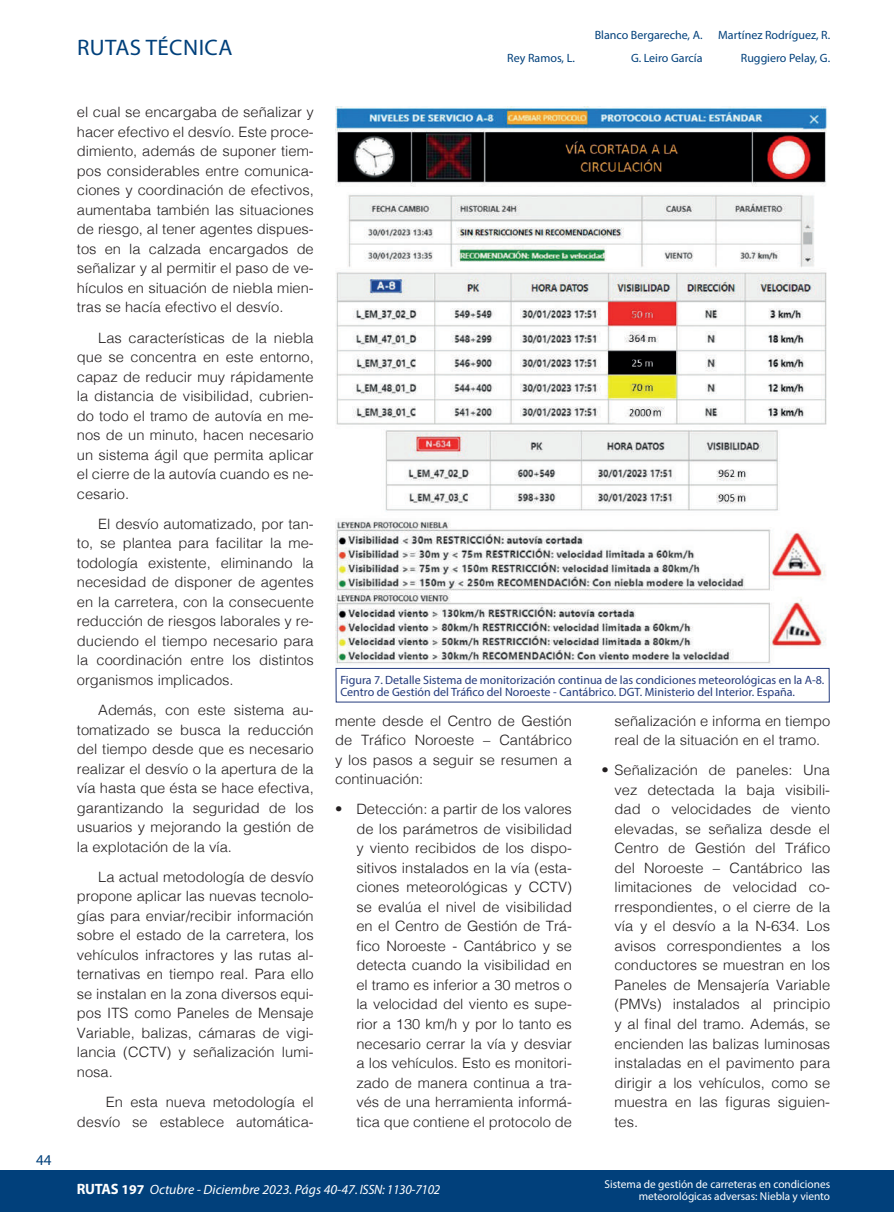
<style>
.page{position:relative;width:894px;height:1212px;background:#fff}
.page>*{position:absolute;margin:0;border:0;box-sizing:border-box;transform-origin:0 0}
.t1{font:22.5px "Myriad Pro";letter-spacing:.02em;color:#01407b}
.t2{font:15px "Myriad Pro";color:#01407b}
.t3{font:300 14.25px/19.5px "Helvetica";color:#231f20;text-align:justify}
.t4{font:italic 13.5px "Myriad Pro";color:#fff}
.t5{font:12px/12px "Myriad Pro";color:#243b7d}
.t6{font:12px "Myriad Pro";color:#01407b}
.t7{font:11.4px/12px "Myriad Pro";color:#fff;text-align:right}
.s1{font-weight:700;font-style:normal;font-size:15px}
.s2{font-weight:700;font-style:normal}
</style>
<div class="page">
<div style="left:0;top:1170px;width:893px;height:41px;background:#01407b"></div>
<img style="left:336px;top:107px;width:491px;height:557px">
<div style="left:336px;top:668px;width:493px;height:34px;border:1px solid #243b7d"></div>
<p class="t2" style="left:36px;top:1150px;width:17px">44</p>
<h1 class="t1" style="left:77px;top:34px;width:157px">RUTAS TÉCNICA</h1>
<p class="t3" style="left:77px;top:102px;width:238px">el cual se encargaba de señalizar y hacer efectivo el desvío. Este proce&shy;dimiento, además de suponer tiem&shy;pos considerables entre comunica&shy;ciones y coordinación de efectivos, aumentaba también las situaciones de riesgo, al tener agentes dispues&shy;tos en la calzada encargados de señalizar y al permitir el paso de ve&shy;hículos en situación de niebla mien&shy;tras se hacía efectivo el desvío.</p>
<p class="t3" style="left:77px;top:327px;width:238px;text-indent:21px">Las características de la niebla que se concentra en este entorno, capaz de reducir muy rápidamente la distancia de visibilidad, cubrien&shy;do todo el tramo de autovía en me&shy;nos de un minuto, hacen necesario un sistema ágil que permita aplicar el cierre de la autovía cuando es ne&shy;cesario.</p>
<p class="t3" style="left:77px;top:513px;width:238px;text-indent:21px">El desvío automatizado, por tan&shy;to, se plantea para facilitar la me&shy;todología existente, eliminando la necesidad de disponer de agentes en la carretera, con la consecuente reducción de riesgos laborales y re&shy;duciendo el tiempo necesario para la coordinación entre los distintos organismos implicados.</p>
<p class="t3" style="left:77px;top:699px;width:238px;text-indent:21px">Además, con este sistema au&shy;tomatizado se busca la reducción del tiempo desde que es necesario realizar el desvío o la apertura de la vía hasta que ésta se hace efectiva, garantizando la seguridad de los usuarios y mejorando la gestión de la explotación de la vía.</p>
<p class="t3" style="left:77px;top:866px;width:238px;text-indent:21px">La actual metodología de desvío propone aplicar las nuevas tecnolo&shy;gías para enviar/recibir información sobre el estado de la carretera, los vehículos infractores y las rutas al&shy;ternativas en tiempo real. Para ello se instalan en la zona diversos equi&shy;pos ITS como Paneles de Mensaje Variable, balizas, cámaras de vigi&shy;lancia (CCTV) y señalización lumi&shy;nosa.</p>
<p class="t3" style="left:77px;top:1091px;width:238px;text-align:right">En esta nueva metodología el desvío se establece automática-</p>
<p class="t6" style="left:507px;top:50px;width:69px">Rey Ramos, L.</p>
<p class="t6" style="left:594px;top:27px;width:109px">Blanco Bergareche, A.</p>
<p class="t6" style="left:718px;top:27px;width:113px">Martínez Rodríguez, R.</p>
<p class="t6" style="left:630px;top:50px;width:73px">G. Leiro García</p>
<p class="t6" style="left:740px;top:50px;width:91px">Ruggiero Pelay, G.</p>
<p class="t5" style="left:340px;top:673px;width:485px">Figura 7. Detalle Sistema de monitorización continua de las condiciones meteorológicas en la A-8.<br>Centro de Gestión del Tráfico del Noroeste - Cantábrico. DGT. Ministerio del Interior. España.</p>
<p class="t3" style="left:335px;top:710px;width:238px">mente desde el Centro de Gestión de Tráfico Noroeste – Cantábrico y los pasos a seguir se resumen a continuación:</p>
<p class="t3" style="left:356px;top:798px;width:217px;text-indent:-21px">• Detección: a partir de los valores de los parámetros de visibilidad y viento recibidos de los dispo&shy;sitivos instalados en la vía (esta&shy;ciones meteorológicas y CCTV) se evalúa el nivel de visibilidad en el Centro de Gestión de Trá&shy;fico Noroeste - Cantábrico y se detecta cuando la visibilidad en el tramo es inferior a 30 metros o la velocidad del viento es supe&shy;rior a 130 km/h y por lo tanto es necesario cerrar la vía y desviar a los vehículos. Esto es monitori&shy;zado de manera continua a tra&shy;vés de una herramienta informá&shy;tica que contiene el protocolo de</p>
<p class="t3" style="left:614px;top:710px;width:217px">señalización e informa en tiempo real de la situación en el tramo.</p>
<p class="t3" style="left:614px;top:759px;width:217px;text-indent:-13px">• Señalización de paneles: Una vez detectada la baja visibili&shy;dad o velocidades de viento elevadas, se señaliza desde el Centro de Gestión del Tráfico del Noroeste – Cantábrico las limitaciones de velocidad co&shy;rrespondientes, o el cierre de la vía y el desvío a la N-634. Los avisos correspondientes a los conductores se muestran en los Paneles de Mensajería Variable (PMVs) instalados al principio y al final del tramo. Además, se encienden las balizas luminosas instaladas en el pavimento para dirigir a los vehículos, como se muestra en las figuras siguien&shy;tes.</p>
<p class="t4" style="left:77px;top:1181px;width:365px"><span class="s1">RUTAS</span> <span class="s2">197</span> Octubre - Diciembre 2023. Págs 40-47. ISSN: 1130-7102</p>
<p class="t7" style="left:604px;top:1177px;width:227px">Sistema de gestión de carreteras en condiciones meteorológicas adversas: Niebla y viento</p>
</div>
